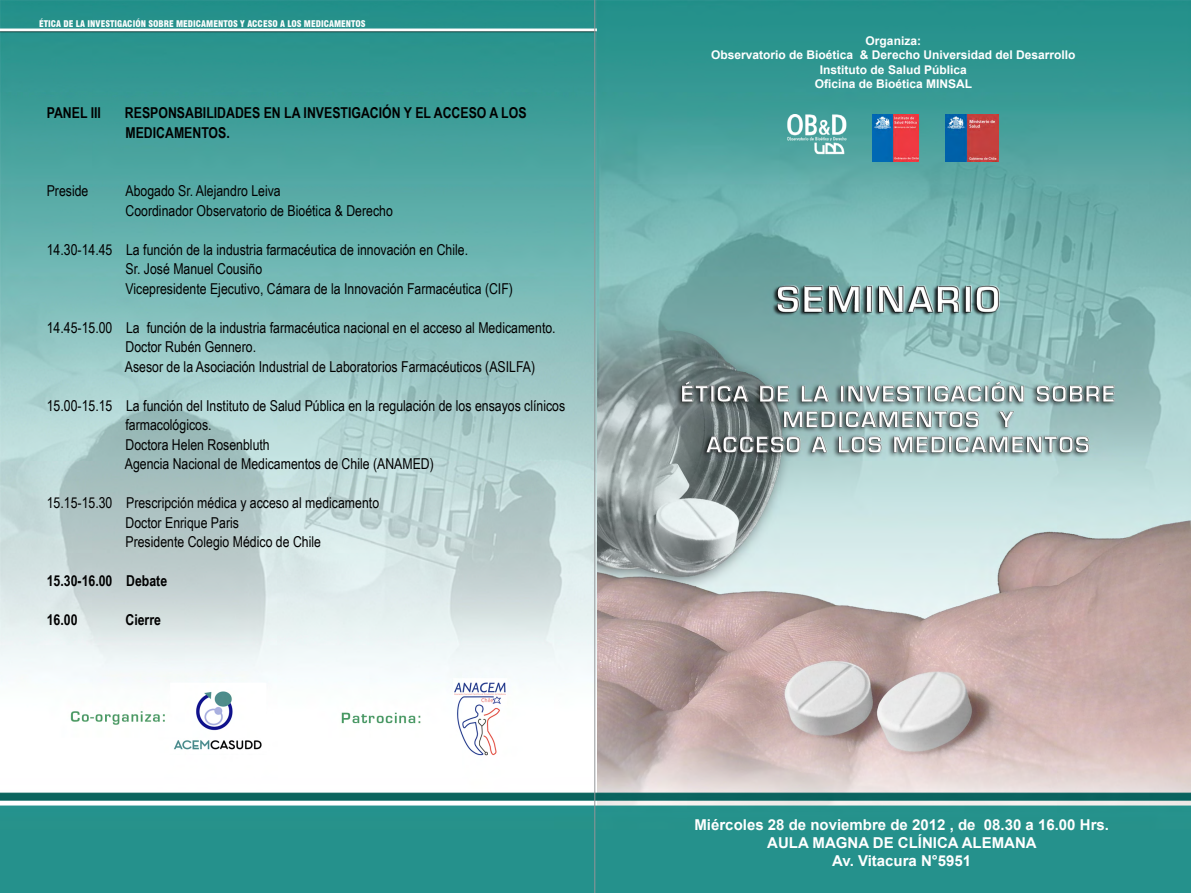
<style>
.page{position:relative;width:1191px;height:893px;background:#fff}
.page>*{position:absolute;margin:0;border:0;box-sizing:border-box;transform-origin:0 0}
.t1{font:15px/19.5px "Arial Narrow";color:#000}
.t2{font:700 15px/19.5px "Arial Narrow";color:#000}
.t3{font:700 15px/18px "Arial";color:#fff;text-align:center}
.t4{font:700 12px/14.4px "Arial";color:#fff;text-align:center}
.t5{font:900 condensed 9px "Swiss 721 BT";color:#fff}
</style>
<div class="page">
<img style="left:0;top:0;width:1191px;height:893px">
<img style="left:872px;top:115px;width:47px;height:47px">
<img style="left:774px;top:115px;width:83px;height:50px">
<img style="left:945px;top:114px;width:53px;height:48px">
<hr style="left:594px;top:0;width:1px;height:893px;background:#939598">
<p class="t5" style="left:39px;top:18px;width:328px">ÉTICA DE LA INVESTIGACIÓN SOBRE MEDICAMENTOS Y ACCESO A LOS MEDICAMENTOS</p>
<p class="t2" style="left:47px;top:102px;width:56px">PANEL III</p>
<p class="t2" style="left:125px;top:102px;width:403px">RESPONSABILIDADES EN LA INVESTIGACIÓN Y EL ACCESO A LOS<br>MEDICAMENTOS.</p>
<p class="t1" style="left:47px;top:181px;width:43px">Preside</p>
<p class="t1" style="left:125px;top:181px;width:269px">Abogado Sr. Alejandro Leiva<br>Coordinador Observatorio de Bioética &amp; Derecho</p>
<p class="t1" style="left:125px;top:239px;width:389px;text-indent:-79px">14.30-14.45 La función de la industria farmacéutica de innovación en Chile.<br>Sr. José Manuel Cousiño<br>Vicepresidente Ejecutivo, Cámara de la Innovación Farmacéutica (CIF)</p>
<p class="t1" style="left:125px;top:317px;width:432px;text-indent:-78px">14.45-15.00 La función de la industria farmacéutica nacional en el acceso al Medicamento.<br>Doctor Rubén Gennero.<br>Asesor de la Asociación Industrial de Laboratorios Farmacéuticos (ASILFA)</p>
<p class="t1" style="left:125px;top:395px;width:442px;text-indent:-78px">15.00-15.15 La función del Instituto de Salud Pública en la regulación de los ensayos clínicos farmacológicos.<br>Doctora Helen Rosenbluth<br>Agencia Nacional de Medicamentos de Chile (ANAMED)</p>
<p class="t1" style="left:125px;top:493px;width:255px;text-indent:-79px">15.15-15.30 Prescripción médica y acceso al medicamento<br>Doctor Enrique Paris<br>Presidente Colegio Médico de Chile</p>
<p class="t2" style="left:47px;top:570px;width:122px">15.30-16.00 Debate</p>
<p class="t2" style="left:47px;top:609px;width:32px">16.00</p>
<p class="t2" style="left:125px;top:609px;width:37px">Cierre</p>
<p class="t4" style="left:711px;top:34px;width:366px">Organiza:<br>Observatorio de Bioética &amp; Derecho Universidad del Desarrollo<br>Instituto de Salud Pública<br>Oficina de Bioética MINSAL</p>
<p class="t3" style="left:694px;top:816px;width:416px">Miércoles 28 de noviembre de 2012 , de 08.30 a 16.00 Hrs.<br>AULA MAGNA DE CLÍNICA ALEMANA<br>Av. Vitacura N°5951</p>
</div>
